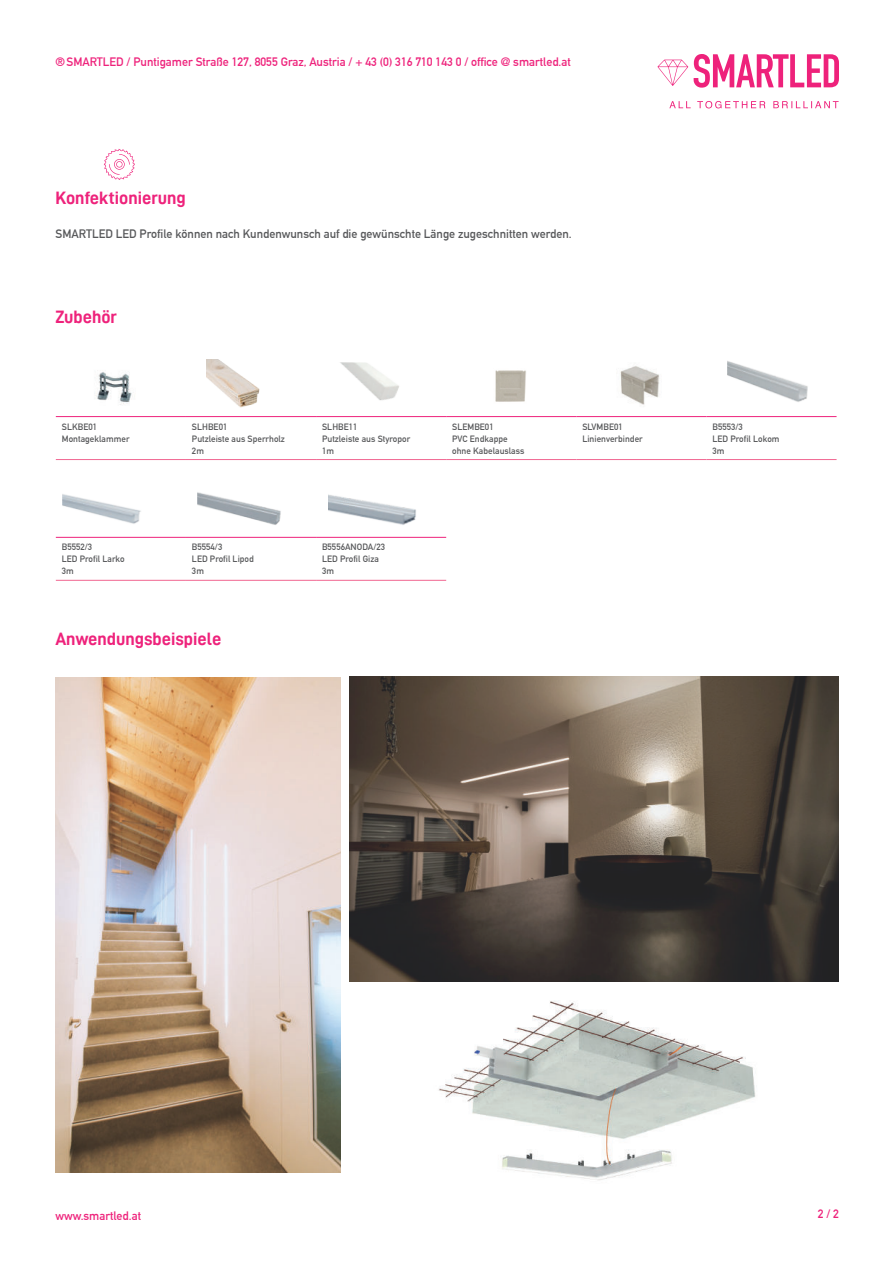
<style>
.page{position:relative;width:893px;height:1263px;background:#fff}
.page>*{position:absolute;margin:0;border:0;box-sizing:border-box;transform-origin:0 0}
.t1{font:18px "D DIN Bold";color:#ee227b}
.t2{font:700 12px "DIN Alternate";color:#ee227b}
.t3{font:700 12px "DIN Alternate";color:#57585a}
.t4{font:700 9px/12px "DIN Alternate";letter-spacing:.005em;color:#57585a}
</style>
<div class="page">
<img style="left:55px;top:677px;width:285px;height:495px">
<img style="left:439px;top:1000px;width:317px;height:181px">
<img style="left:495px;top:370px;width:31px;height:32px">
<img style="left:620px;top:366px;width:40px;height:39px">
<img style="left:96px;top:372px;width:36px;height:33px">
<img style="left:206px;top:359px;width:54px;height:49px">
<img style="left:350px;top:676px;width:489px;height:306px">
<img style="left:727px;top:361px;width:81px;height:41px">
<img style="left:62px;top:494px;width:79px;height:30px">
<img style="left:197px;top:492px;width:84px;height:33px">
<img style="left:328px;top:494px;width:88px;height:31px">
<hr style="left:56px;top:416px;width:130px;height:1px;background:#ee227b">
<hr style="left:186px;top:416px;width:130px;height:1px;background:#ee227b">
<hr style="left:316px;top:416px;width:130px;height:1px;background:#ee227b">
<hr style="left:446px;top:416px;width:130px;height:1px;background:#ee227b">
<hr style="left:576px;top:416px;width:130px;height:1px;background:#ee227b">
<hr style="left:706px;top:416px;width:131px;height:1px;background:#ee227b">
<hr style="left:56px;top:459px;width:130px;height:1px;background:#f16691">
<hr style="left:186px;top:459px;width:130px;height:1px;background:#f16691">
<hr style="left:316px;top:459px;width:130px;height:1px;background:#f16691">
<hr style="left:446px;top:459px;width:130px;height:1px;background:#f16691">
<hr style="left:576px;top:459px;width:130px;height:1px;background:#f16691">
<hr style="left:706px;top:459px;width:131px;height:1px;background:#f16691">
<hr style="left:56px;top:537px;width:130px;height:1px;background:#ee227b">
<hr style="left:186px;top:537px;width:130px;height:1px;background:#ee227b">
<hr style="left:316px;top:537px;width:130px;height:1px;background:#ee227b">
<hr style="left:56px;top:580px;width:130px;height:1px;background:#f16691">
<hr style="left:186px;top:580px;width:130px;height:1px;background:#f16691">
<hr style="left:316px;top:580px;width:130px;height:1px;background:#f16691">
<svg style="left:657px;top:60px;width:31px;height:26px"></svg>
<svg style="left:669px;top:101px;width:170px;height:7px"></svg>
<svg style="left:694px;top:54px;width:145px;height:34px"></svg>
<svg style="left:104px;top:149px;width:31px;height:31px"></svg>
<img style="left:340px;top:362px;width:59px;height:39px">
<h2 class="t2" style="left:55px;top:57px;width:517px">® SMARTLED / Puntigamer Straße 127, 8055 Graz, Austria / + 43 (0) 316 710 143 0 / office @ smartled.at</h2>
<h1 class="t1" style="left:56px;top:192px;width:132px">Konfektionierung</h1>
<h2 class="t3" style="left:56px;top:229px;width:518px">SMARTLED LED Profile können nach Kundenwunsch auf die gewünschte Länge zugeschnitten werden.</h2>
<h1 class="t1" style="left:55px;top:311px;width:63px">Zubehör</h1>
<p class="t4" style="left:62px;top:421px;width:69px">SLKBE01<br>Montageklammer</p>
<p class="t4" style="left:192px;top:421px;width:94px">SLHBE01<br>Putzleiste aus Sperrholz<br>2m</p>
<p class="t4" style="left:322px;top:421px;width:90px">SLHBE11<br>Putzleiste aus Styropor<br>1m</p>
<p class="t4" style="left:452px;top:421px;width:74px">SLEMBE01<br>PVC Endkappe ohne Kabelauslass</p>
<p class="t4" style="left:582px;top:421px;width:62px">SLVMBE01<br>Linienverbinder</p>
<p class="t4" style="left:712px;top:421px;width:69px">B5553/3<br>LED Profil Lokom<br>3m</p>
<p class="t4" style="left:62px;top:542px;width:64px">B5552/3<br>LED Profil Larko<br>3m</p>
<p class="t4" style="left:192px;top:542px;width:63px">B5554/3<br>LED Profil Lipod<br>3m</p>
<p class="t4" style="left:322px;top:542px;width:65px">B5556ANODA/23<br>LED Profil Giza<br>3m</p>
<h1 class="t1" style="left:55px;top:632px;width:167px">Anwendungsbeispiele</h1>
<h2 class="t2" style="left:55px;top:1211px;width:87px">www.smartled.at</h2>
<h2 class="t2" style="left:818px;top:1209px;width:23px">2 / 2</h2>
</div>
